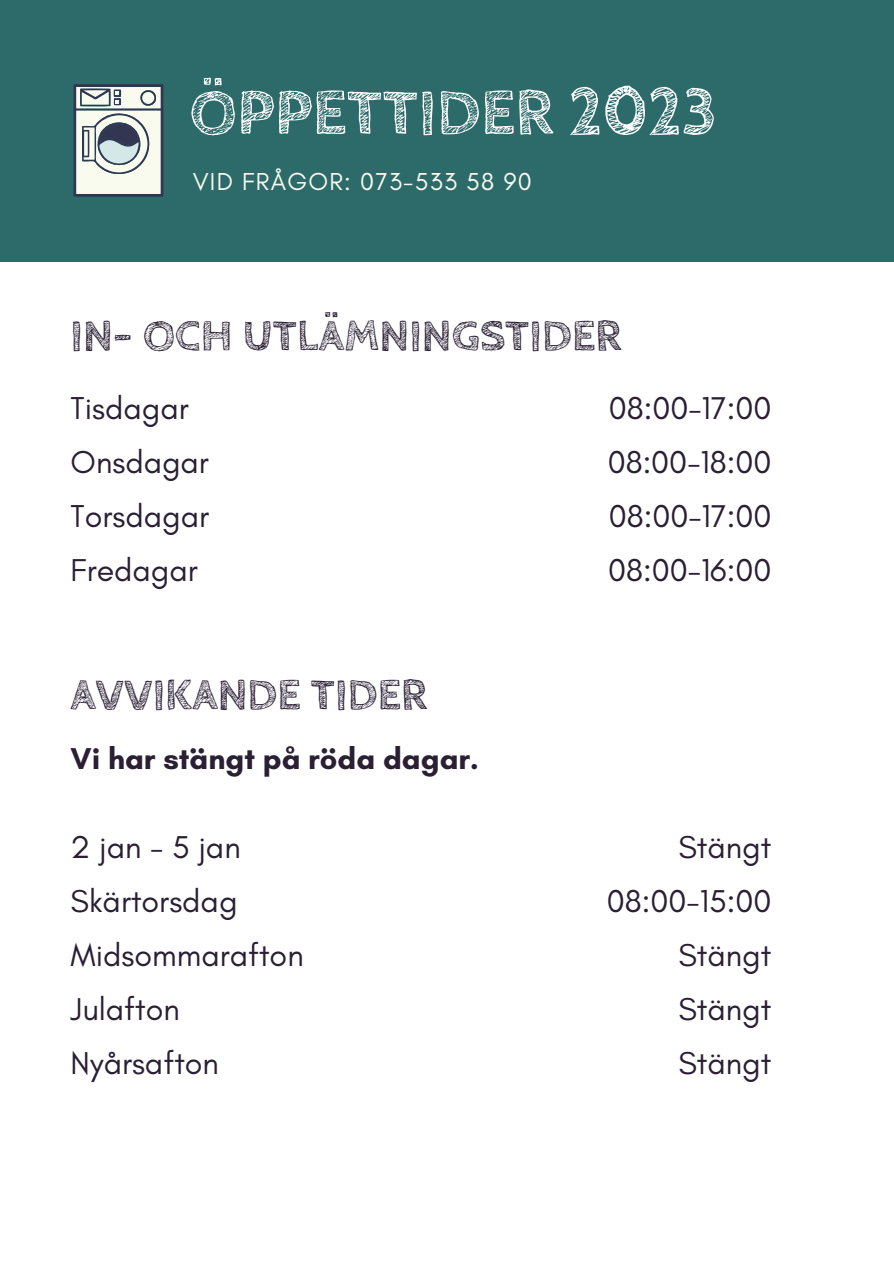
<style>
.page{position:relative;width:894px;height:1264px;background:#fff}
.page>*{position:absolute;margin:0;border:0;box-sizing:border-box;transform-origin:0 0}
.t1{font:700 66.3px "Cabin Sketch";color:#fff}
.t2{font:700 45px "Cabin Sketch";color:#2a1f33}
.t3{font:32.25px/54px "Glacial Indifference";color:#2a1f33}
.t4{font:700 30.75px "Glacial Indifference";color:#2a1f33}
.t5{font:25.05px "Glacial Indifference";letter-spacing:.05em;color:#f9fbef}
</style>
<div class="page">
<div style="left:0;top:0;width:893px;height:261px;background:#2d6b6b"></div>
<svg style="left:73px;top:84px;width:90px;height:113px"></svg>
<h1 class="t1" style="left:190px;top:76px;width:528px">ÖPPETTIDER 2023</h1>
<p class="t5" style="left:193px;top:166px;width:340px">VID FRÅGOR: 073-533 58 90</p>
<h2 class="t2" style="left:71px;top:311px;width:552px">IN- OCH UTLÄMNINGSTIDER</h2>
<p class="t3" style="left:71px;top:380px;width:140px">Tisdagar<br>Onsdagar<br>Torsdagar<br>Fredagar</p>
<p class="t3" style="left:607px;top:380px;width:165px;text-align:justify">08:00-17:00<br>08:00-18:00<br>08:00-17:00<br>08:00-16:00</p>
<h2 class="t2" style="left:71px;top:669px;width:358px">AVVIKANDE TIDER</h2>
<p class="t4" style="left:71px;top:739px;width:409px">Vi har stängt på röda dagar.</p>
<p class="t3" style="left:71px;top:819px;width:234px">2 jan - 5 jan<br>Skärtorsdag<br>Midsommarafton<br>Julafton<br>Nyårsafton</p>
<p class="t3" style="left:606px;top:819px;width:166px;text-align:right">Stängt<br>08:00-15:00<br>Stängt<br>Stängt<br>Stängt</p>
</div>
